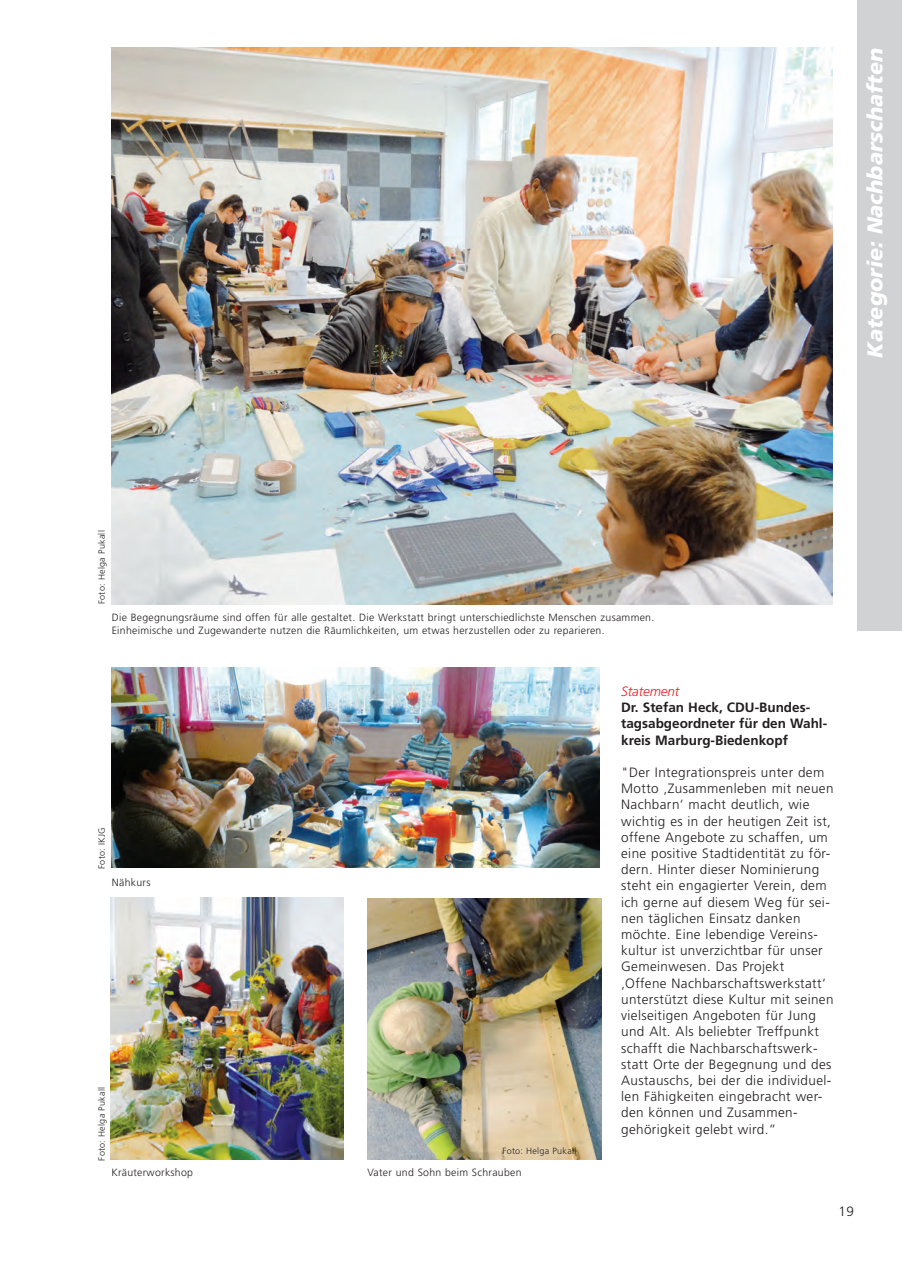
<style>
.page{position:relative;width:902px;height:1272px;background:#fff}
.page>*{position:absolute;margin:0;border:0;box-sizing:border-box;transform-origin:0 0}
.t1{font:italic 900 21.45px "Frutiger";color:#fff}
.t2{font:300 13.5px/16.2px "Frutiger";letter-spacing:.03em;color:#231f20}
.t3{font:700 13.5px/16.2px "Frutiger";color:#231f20}
.t4{font:italic 300 13.5px "Frutiger";letter-spacing:-.01em;color:#ee1d23}
.t5{font:300 10.5px/12.6px "Frutiger";letter-spacing:.03em;color:#231f20}
.t6{font:300 9px "Frutiger";letter-spacing:.03em;color:#231f20}
</style>
<div class="page">
<div style="left:857px;top:0;width:44px;height:631px;background:#d1d2d4"></div>
<img style="left:112px;top:48px;width:720px;height:556px">
<img style="left:112px;top:667px;width:488px;height:200px">
<img style="left:111px;top:897px;width:232px;height:262px">
<img style="left:367px;top:898px;width:234px;height:261px">
<h1 class="t1" style="left:866px;top:357px;width:311px;rotate:-90deg">Kategorie: Nachbarschaften</h1>
<p class="t6" style="left:98px;top:604px;width:75px;rotate:-90deg">Foto: Helga Pukall</p>
<p class="t5" style="left:112px;top:612px;width:544px">Die Begegnungsräume sind offen für alle gestaltet. Die Werkstatt bringt unterschiedlichste Menschen zusammen.<br>Einheimische und Zugewanderte nutzen die Räumlichkeiten, um etwas herzustellen oder zu reparieren.</p>
<p class="t6" style="left:98px;top:868px;width:43px;rotate:-90deg">Foto: IKJG</p>
<p class="t5" style="left:112px;top:876px;width:40px">Nähkurs</p>
<p class="t6" style="left:98px;top:1160px;width:75px;rotate:-90deg">Foto: Helga Pukall</p>
<p class="t5" style="left:111px;top:1166px;width:83px">Kräuterworkshop</p>
<p class="t6" style="left:502px;top:1146px;width:75px">Foto: Helga Pukall</p>
<p class="t5" style="left:367px;top:1167px;width:156px">Vater und Sohn beim Schrauben</p>
<p class="t4" style="left:621px;top:685px;width:60px">Statement</p>
<p class="t3" style="left:621px;top:700px;width:207px">Dr. Stefan Heck, CDU-Bundes&shy;tagsabgeordneter für den Wahl&shy;kreis Marburg-Biedenkopf</p>
<p class="t2" style="left:621px;top:765px;width:214px">"Der Integrationspreis unter dem<br>Motto ‚Zusammenleben mit neuen<br>Nachbarn‘ macht deutlich, wie wichtig es in der heutigen Zeit ist, offene Angebote zu schaffen, um eine positive Stadtidentität zu för&shy;dern. Hinter dieser Nominierung steht ein engagierter Verein, dem ich gerne auf diesem Weg für sei&shy;nen täglichen Einsatz danken möchte. Eine lebendige Vereins&shy;kultur ist unverzichtbar für unser<br>Gemeinwesen. Das Projekt<br>‚Offene Nachbarschaftswerkstatt‘ unterstützt diese Kultur mit seinen vielseitigen Angeboten für Jung und Alt. Als beliebter Treffpunkt schafft die Nachbarschaftswerk&shy;statt Orte der Begegnung und des<br>Austauschs, bei der die individuel&shy;len Fähigkeiten eingebracht wer&shy;den können und Zusammen&shy;gehörigkeit gelebt wird.”</p>
<p class="t2" style="left:838px;top:1203px;width:17px">19</p>
</div>
